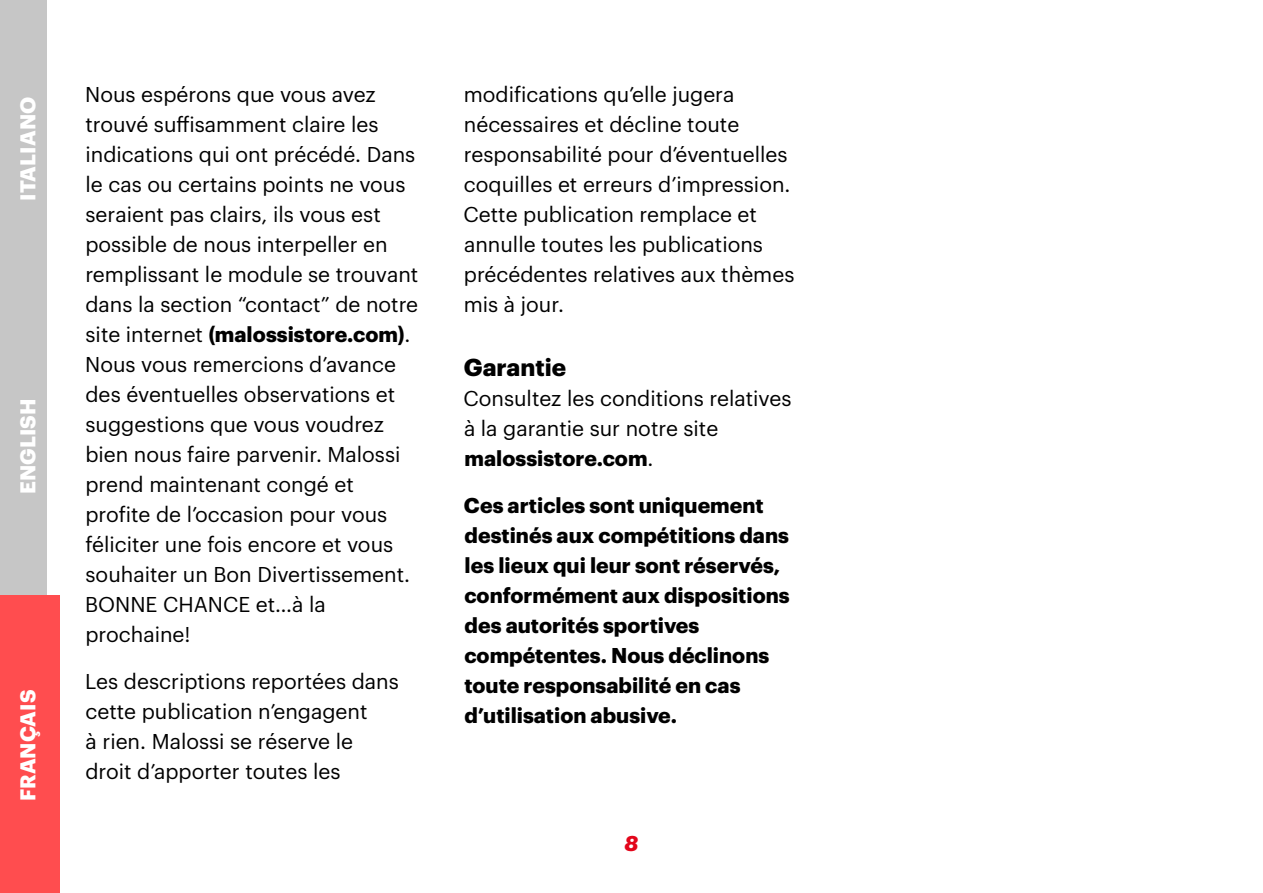
<style>
.page{position:relative;width:1263px;height:893px;background:#fff}
.page>*{position:absolute;margin:0;border:0;box-sizing:border-box;transform-origin:0 0}
.Titoletto_nel_testo{font:700 24px "Graphik";color:#000}
.Testo_Normale_7_pt{font:21px/30px "Graphik";color:#000}
.Testo_Normale_7_pt-2{font:700 21px/30px "Graphik";color:#000}
.t1{font:700 21px "Graphik";letter-spacing:.005em;color:#fff}
.t2{font:italic 700 21px "Graphik";color:#e3061b}
.s1{font-weight:700}
</style>
<div class="page">
<div style="left:0;top:0;width:47px;height:298px;background:#c6c6c6"></div>
<div style="left:0;top:298px;width:47px;height:297px;background:#c6c6c6"></div>
<div style="left:0;top:595px;width:60px;height:298px;background:#ff4d4f"></div>
<p class="t1" style="left:12px;top:201px;width:105px;rotate:-90deg">ITALIANO</p>
<p class="t1" style="left:12px;top:494px;width:97px;rotate:-90deg">ENGLISH</p>
<p class="t1" style="left:12px;top:801px;width:113px;rotate:-90deg">FRANÇAIS</p>
<p class="Testo_Normale_7_pt" style="left:85px;top:78px;width:335px">Nous espérons que vous avez trouvé suffisamment claire les indications qui ont précédé. Dans le cas ou certains points ne vous seraient pas clairs, ils vous est possible de nous interpeller en remplissant le module se trouvant dans la section “contact” de notre site internet <span class="s1">(malossistore.com)</span>.<br>Nous vous remercions d’avance des éventuelles observations et suggestions que vous voudrez bien nous faire parvenir. Malossi prend maintenant congé et profite de l’occasion pour vous féliciter une fois encore et vous souhaiter un Bon Divertissement.<br>BONNE CHANCE et…à la prochaine!</p>
<p class="Testo_Normale_7_pt" style="left:85px;top:665px;width:315px">Les descriptions reportées dans cette publication n’engagent<br>à rien. Malossi se réserve le droit d’apporter toutes les</p>
<p class="Testo_Normale_7_pt" style="left:463px;top:78px;width:332px">modifications qu’elle jugera nécessaires et décline toute responsabilité pour d’éventuelles coquilles et erreurs d’impression.<br>Cette publication remplace et annulle toutes les publications précédentes relatives aux thèmes mis à jour.</p>
<p class="Titoletto_nel_testo" style="left:464px;top:349px;width:104px">Garantie</p>
<p class="Testo_Normale_7_pt" style="left:463px;top:382px;width:330px">Consultez les conditions relatives à la garantie sur notre site <span class="s1">malossistore.com</span>.</p>
<p class="Testo_Normale_7_pt-2" style="left:464px;top:489px;width:327px">Ces articles sont uniquement destinés aux compétitions dans les lieux qui leur sont réservés, conformément aux dispositions des autorités sportives compétentes. Nous déclinons toute responsabilité en cas d’utilisation abusive.</p>
<p class="t2" style="left:625px;top:827px;width:15px">8</p>
</div>
